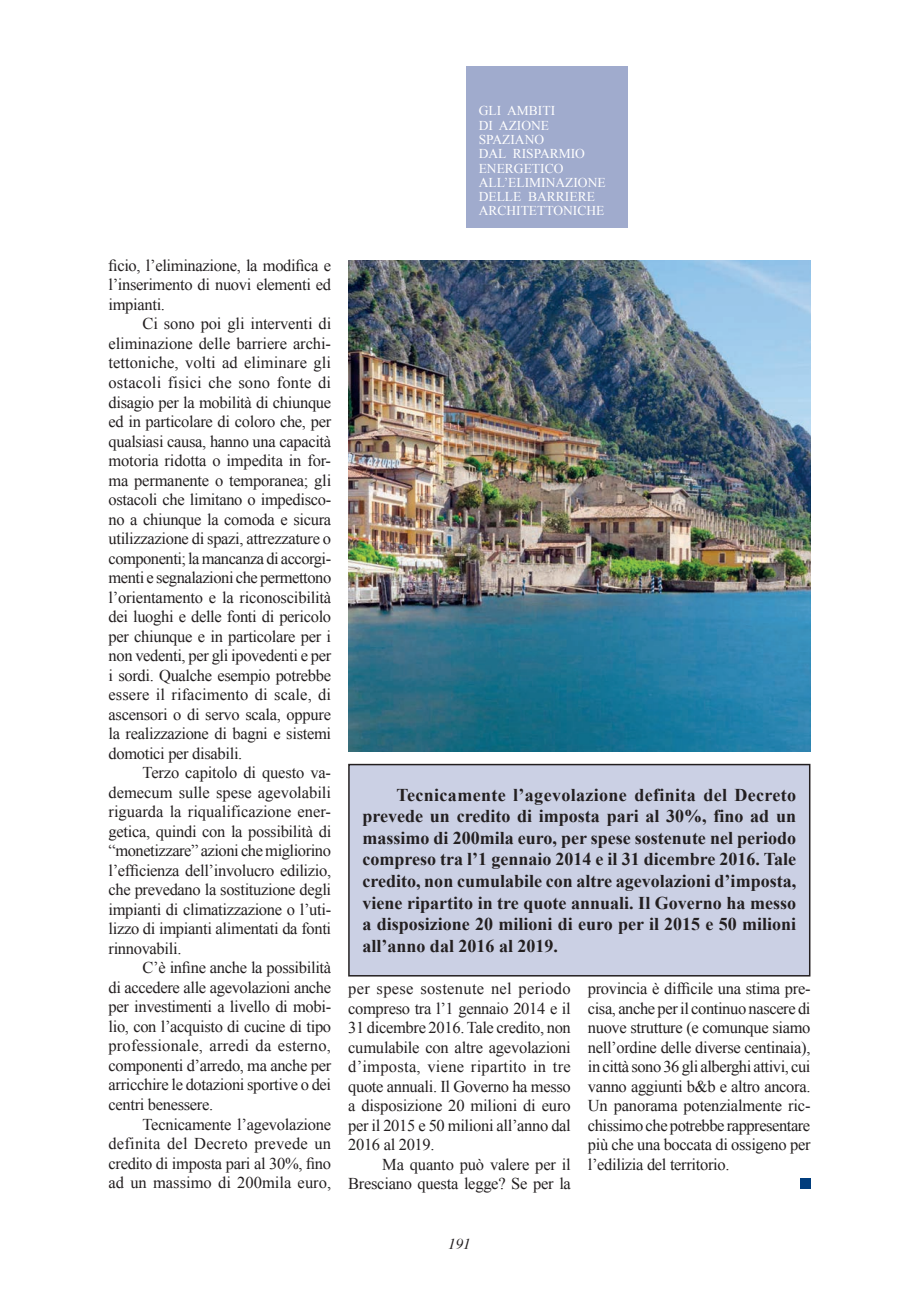
<style>
.page{position:relative;width:919px;height:1289px;background:#fff}
.page>*{position:absolute;margin:0;border:0;box-sizing:border-box;transform-origin:0 0}
.t1{font:700 18px/21.6px "Times New Roman";color:#231f20;text-align:justify}
.t2{font:16.5px/19.5px "Times New Roman";letter-spacing:-.02em;color:#231f20;text-align:justify}
.t3{font:italic 15px "Times";color:#231f20}
.t4{font:13.5px/14.2px "Times New Roman";color:#fff}
</style>
<div class="page">
<div style="left:799px;top:1178px;width:11px;height:11px;background:#013d7d"></div>
<div style="left:349px;top:764px;width:460px;height:211px;background:#cbd0e4"></div>
<div style="left:348px;top:763px;width:462px;height:213px;border:2px solid #231f20"></div>
<div style="left:466px;top:66px;width:161px;height:162px;background:#a0abcd"></div>
<img style="left:349px;top:261px;width:461px;height:490px">
<p class="t4" style="left:478px;top:104px;width:128px">GLI AMBITI<br>DI AZIONE<br>SPAZIANO<br>DAL RISPARMIO<br>ENERGETICO<br>ALL’ELIMINAZIONE<br>DELLE BARRIERE<br>ARCHITETTONICHE</p>
<p class="t2" style="left:108px;top:255px;width:224px">ficio, l’eliminazione, la modifica e l’inserimento di nuovi elementi ed impianti.</p>
<p class="t2" style="left:108px;top:314px;width:224px;text-indent:34px">Ci sono poi gli interventi di eliminazione delle barriere archi&shy;tettoniche, volti ad eliminare gli ostacoli fisici che sono fonte di disagio per la mobilità di chiunque ed in particolare di coloro che, per qualsiasi causa, hanno una capacità motoria ridotta o impedita in for&shy;ma permanente o temporanea; gli ostacoli che limitano o impedisco&shy;no a chiunque la comoda e sicura utilizzazione di spazi, attrezzature o componenti; la mancanza di accorgi&shy;menti e segnalazioni che permettono l’orientamento e la riconoscibilità dei luoghi e delle fonti di pericolo per chiunque e in particolare per i non vedenti, per gli ipovedenti e per i sordi. Qualche esempio potrebbe essere il rifacimento di scale, di ascensori o di servo scala, oppure la realizzazione di bagni e sistemi domotici per disabili.</p>
<p class="t2" style="left:108px;top:762px;width:224px;text-indent:34px">Terzo capitolo di questo va&shy;demecum sulle spese agevolabili riguarda la riqualificazione ener&shy;getica, quindi con la possibilità di “monetizzare” azioni che migliorino l’efficienza dell’involucro edilizio, che prevedano la sostituzione degli impianti di climatizzazione o l’uti&shy;lizzo di impianti alimentati da fonti rinnovabili.</p>
<p class="t2" style="left:108px;top:957px;width:224px;text-indent:34px">C’è infine anche la possibilità di accedere alle agevolazioni anche per investimenti a livello di mobi&shy;lio, con l’acquisto di cucine di tipo professionale, arredi da esterno, componenti d’arredo, ma anche per arricchire le dotazioni sportive o dei centri benessere.</p>
<p class="t2" style="left:108px;top:1113px;width:224px;text-indent:34px">Tecnicamente l’agevolazione definita del Decreto prevede un credito di imposta pari al 30%, fino ad un massimo di 200mila euro,</p>
<p class="t1" style="left:362px;top:783px;width:435px;text-indent:34px">Tecnicamente l’agevolazione definita del Decreto prevede un credito di imposta pari al 30%, fino ad un massimo di 200mila euro, per spese sostenute nel periodo compreso tra l’1 gennaio 2014 e il 31 dicembre 2016. Tale credito, non cumulabile con altre agevolazioni d’imposta, viene ripartito in tre quote annuali. Il Governo ha messo a disposizione 20 milioni di euro per il 2015 e 50 milioni all’anno dal 2016 al 2019.</p>
<p class="t2" style="left:348px;top:978px;width:224px">per spese sostenute nel periodo compreso tra l’1 gennaio 2014 e il 31 dicembre 2016. Tale credito, non cumulabile con altre agevolazioni d’imposta, viene ripartito in tre quote annuali. Il Governo ha messo a disposizione 20 milioni di euro per il 2015 e 50 milioni all’anno dal 2016 al 2019.</p>
<p class="t2" style="left:348px;top:1154px;width:224px;text-align:right">Ma quanto può valere per il<br>Bresciano questa legge? Se per la</p>
<p class="t2" style="left:587px;top:978px;width:224px">provincia è difficile una stima pre&shy;cisa, anche per il continuo nascere di nuove strutture (e comunque siamo nell’ordine delle diverse centinaia), in città sono 36 gli alberghi attivi, cui vanno aggiunti b&amp;b e altro ancora.<br>Un panorama potenzialmente ric&shy;chissimo che potrebbe rappresentare più che una boccata di ossigeno per l’edilizia del territorio.</p>
<p class="t3" style="left:448px;top:1230px;width:24px">191</p>
</div>
